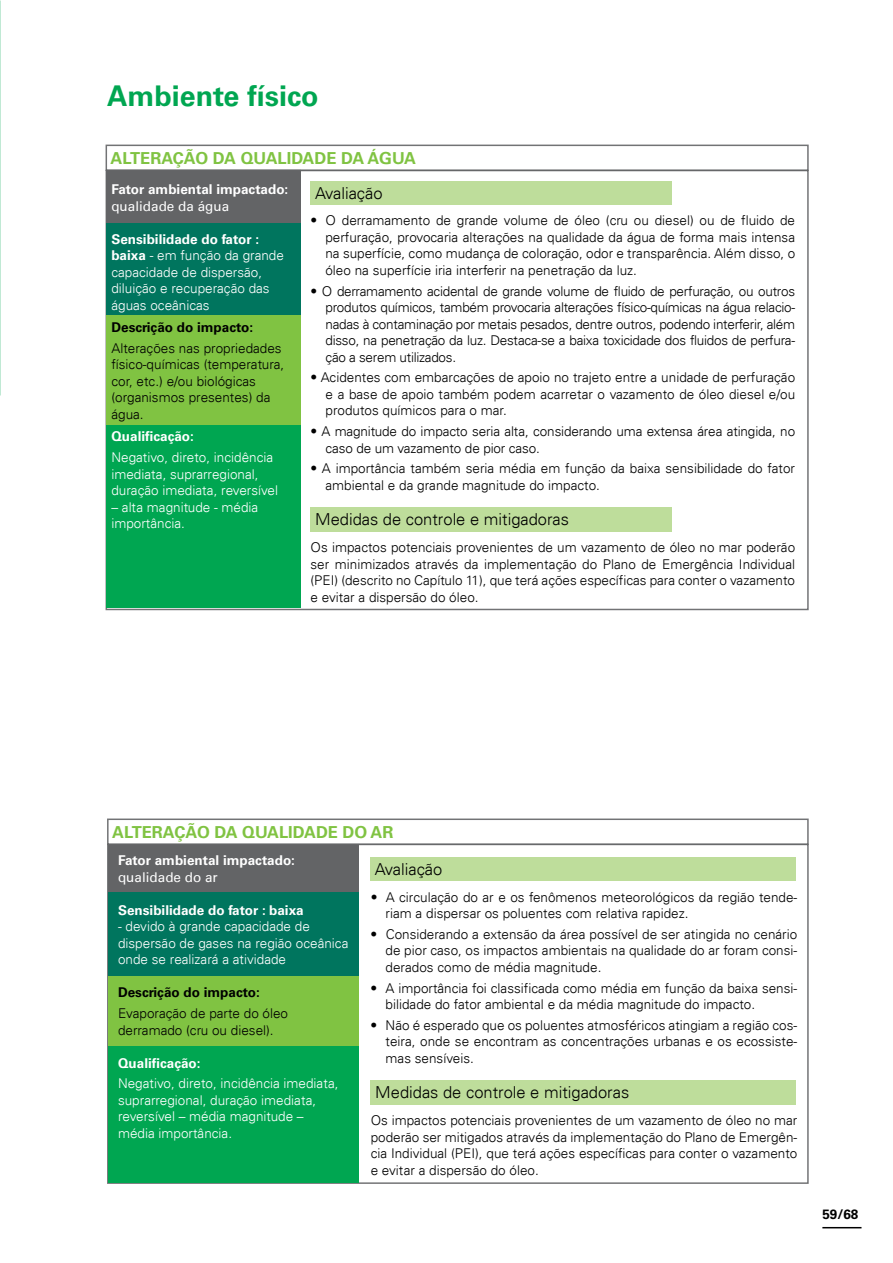
<style>
.page{position:relative;width:893px;height:1263px;background:#fff}
.page>*{position:absolute;margin:0;border:0;box-sizing:border-box;transform-origin:0 0}
.t1{font:700 28.5px "Univers LT Std";color:#00a651}
.t2{font:300 16.5px "Univers LT";color:#000}
.t3{font:700 16.5px "Univers LT Std";color:#80c342}
.t4{font:300 13.5px/16.5px "Univers LT";color:#000;text-align:justify}
.t5{font:300 13.5px/16.5px "Univers LT";color:#fff}
.t6{font:700 13.5px "Univers LT Std";color:#fff}
.t7{font:700 13.5px "Univers LT Std";color:#000}
.t8{font:13.5px "Univers LT";color:#fff}
.s1{font-family:"Univers LT Std";font-weight:700}
</style>
<div class="page">
<hr style="left:822px;top:1227px;width:39px;height:1px;background:#000">
<div style="left:107px;top:844px;width:702px;height:340px;background:#fff;border:2px solid #636466"></div>
<div style="left:108px;top:844px;width:251px;height:49px;background:#636466"></div>
<div style="left:108px;top:892px;width:251px;height:93px;background:#00755e"></div>
<div style="left:108px;top:976px;width:251px;height:70px;background:#80c342"></div>
<div style="left:108px;top:1046px;width:251px;height:136px;background:#00a651"></div>
<div style="left:371px;top:857px;width:425px;height:24px;background:#bedd9b"></div>
<div style="left:371px;top:1080px;width:425px;height:24px;background:#bedd9b"></div>
<div style="left:107px;top:818px;width:702px;height:27px;background:#fff;border:2px solid #636466"></div>
<div style="left:106px;top:170px;width:703px;height:440px;background:#fff;border:2px solid #636466"></div>
<div style="left:106px;top:169px;width:195px;height:55px;background:#636466"></div>
<div style="left:106px;top:223px;width:195px;height:92px;background:#00755e"></div>
<div style="left:106px;top:315px;width:195px;height:110px;background:#80c342"></div>
<div style="left:106px;top:425px;width:195px;height:183px;background:#00a651"></div>
<div style="left:310px;top:181px;width:362px;height:24px;background:#bedd9b"></div>
<div style="left:310px;top:507px;width:362px;height:24px;background:#bedd9b"></div>
<div style="left:106px;top:145px;width:703px;height:26px;background:#fff;border:2px solid #636466"></div>
<h1 class="t1" style="left:107px;top:79px;width:213px">Ambiente físico</h1>
<p class="t3" style="left:111px;top:148px;width:155px">ALTERAÇÃO DA Qualidade</p>
<p class="t3" style="left:341px;top:148px;width:52px">da Água</p>
<p class="t6" style="left:111px;top:181px;width:178px">Fator ambiental impactado:</p>
<p class="t8" style="left:111px;top:198px;width:119px">qualidade da água</p>
<p class="t6" style="left:111px;top:231px;width:149px">Sensibilidade do fator :</p>
<p class="t5" style="left:111px;top:247px;width:174px"><span class="s1">baixa</span> - em função da grande capacidade de dispersão, diluição e recuperação das águas oceânicas</p>
<p class="t7" style="left:111px;top:319px;width:143px">Descrição do impacto:</p>
<p class="t4" style="left:111px;top:340px;width:174px;text-align:left">Alterações nas propriedades físico-químicas (temperatura, cor, etc.) e/ou biológicas (organismos presentes) da água.</p>
<p class="t6" style="left:111px;top:429px;width:84px">Qualificação:</p>
<p class="t5" style="left:111px;top:449px;width:168px">Negativo, direto, incidência imediata, suprarregional, duração imediata, reversível</p>
<p class="t5" style="left:111px;top:498px;width:148px">– alta magnitude - média importância.</p>
<p class="t2" style="left:315px;top:183px;width:69px">Avaliação</p>
<p class="t4" style="left:325px;top:212px;width:471px;text-indent:-15px">• O derramamento de grande volume de óleo (cru ou diesel) ou de fluido de perfuração, provocaria alterações na qualidade da água de forma mais intensa na superfície, como mudança de coloração, odor e transparência. Além disso, o óleo na superfície iria interferir na penetração da luz.</p>
<p class="t4" style="left:325px;top:282px;width:471px;text-indent:-15px">• O derramamento acidental de grande volume de fluido de perfuração, ou outros produtos químicos, também provocaria alterações físico-químicas na água relacio&shy;nadas à contaminação por metais pesados, dentre outros, podendo interferir, além disso, na penetração da luz. Destaca-se a baixa toxicidade dos fluidos de perfura&shy;ção a serem utilizados.</p>
<p class="t4" style="left:326px;top:369px;width:471px;text-indent:-15px">• Acidentes com embarcações de apoio no trajeto entre a unidade de perfuração e a base de apoio também podem acarretar o vazamento de óleo diesel e/ou produtos químicos para o mar.</p>
<p class="t4" style="left:325px;top:423px;width:471px;text-indent:-15px">• A magnitude do impacto seria alta, considerando uma extensa área atingida, no caso de um vazamento de pior caso.</p>
<p class="t4" style="left:325px;top:460px;width:471px;text-indent:-15px">• A importância também seria média em função da baixa sensibilidade do fator ambiental e da grande magnitude do impacto.</p>
<p class="t2" style="left:315px;top:509px;width:255px">Medidas de controle e mitigadoras</p>
<p class="t4" style="left:310px;top:539px;width:486px">Os impactos potenciais provenientes de um vazamento de óleo no mar poderão ser minimizados através da implementação do Plano de Emergência Individual (PEI) (descrito no Capítulo 11), que terá ações específicas para conter o vazamento e evitar a dispersão do óleo.</p>
<p class="t3" style="left:112px;top:822px;width:155px">ALTERAÇÃO DA Qualidade</p>
<p class="t3" style="left:343px;top:822px;width:41px">do ar</p>
<p class="t6" style="left:118px;top:853px;width:178px">Fator ambiental impactado:</p>
<p class="t8" style="left:118px;top:869px;width:101px">qualidade do ar</p>
<p class="t6" style="left:118px;top:902px;width:187px">Sensibilidade do fator : baixa</p>
<p class="t5" style="left:118px;top:918px;width:232px">- devido à grande capacidade de dispersão de gases na região oceânica onde se realizará a atividade</p>
<p class="t7" style="left:118px;top:985px;width:143px">Descrição do impacto:</p>
<p class="t4" style="left:118px;top:1005px;width:172px">Evaporação de parte do óleo derramado (cru ou diesel).</p>
<p class="t6" style="left:118px;top:1055px;width:84px">Qualificação:</p>
<p class="t5" style="left:118px;top:1075px;width:222px">Negativo, direto, incidência imediata, suprarregional, duração imediata, reversível – média magnitude – média importância.</p>
<p class="t2" style="left:375px;top:860px;width:69px">Avaliação</p>
<p class="t4" style="left:386px;top:889px;width:413px;text-indent:-15px">• A circulação do ar e os fenômenos meteorológicos da região tende&shy;riam a dispersar os poluentes com relativa rapidez.</p>
<p class="t4" style="left:386px;top:926px;width:413px;text-indent:-15px">• Considerando a extensão da área possível de ser atingida no cenário de pior caso, os impactos ambientais na qualidade do ar foram consi&shy;derados como de média magnitude.</p>
<p class="t4" style="left:386px;top:980px;width:413px;text-indent:-15px">• A importância foi classificada como média em função da baixa sensi&shy;bilidade do fator ambiental e da média magnitude do impacto.</p>
<p class="t4" style="left:386px;top:1017px;width:413px;text-indent:-15px">• Não é esperado que os poluentes atmosféricos atingiam a região cos&shy;teira, onde se encontram as concentrações urbanas e os ecossiste&shy;mas sensíveis.</p>
<p class="t2" style="left:375px;top:1082px;width:255px">Medidas de controle e mitigadoras</p>
<p class="t4" style="left:371px;top:1112px;width:428px">Os impactos potenciais provenientes de um vazamento de óleo no mar poderão ser mitigados através da implementação do Plano de Emergên&shy;cia Individual (PEI), que terá ações específicas para conter o vazamento e evitar a dispersão do óleo.</p>
<p class="t7" style="left:822px;top:1206px;width:38px">59/68</p>
</div>
